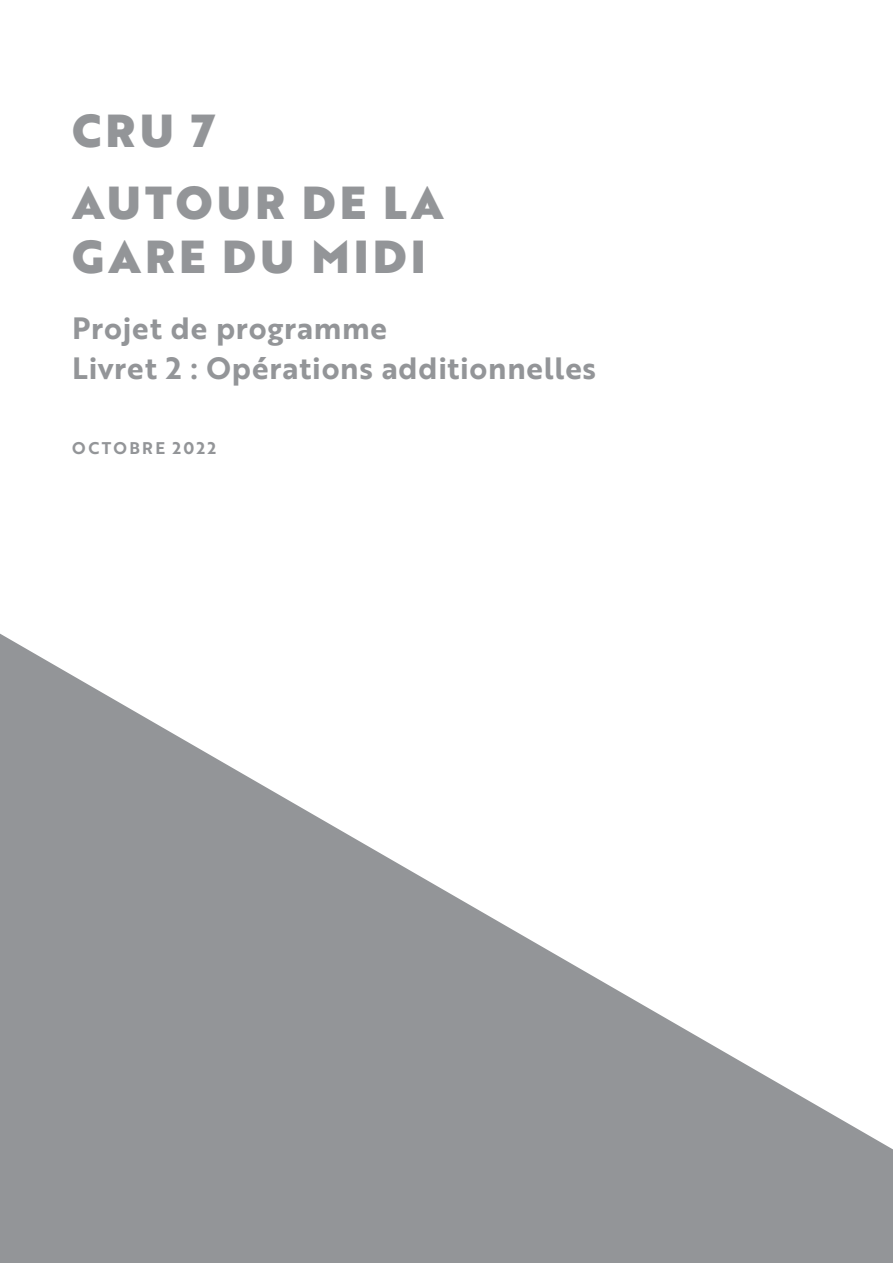
<style>
.page{position:relative;width:893px;height:1263px;background:#fff}
.page>*{position:absolute;margin:0;border:0;box-sizing:border-box;transform-origin:0 0}
.t1{font:45px/72px "Brother 1816 Black";letter-spacing:.09em;color:#939598}
.t2{font:30px/40.5px "Brother 1816 Bold";letter-spacing:.025em;color:#939598}
.t3{font:16.5px "Brother 1816 Bold";letter-spacing:.14em;color:#939598}
</style>
<div class="page">
<svg style="left:0;top:634px;width:893px;height:629px;fill:#939598"></svg>
<h1 class="t1" style="left:72px;top:93px;width:373px">CRU 7<br>AUTOUR DE LA</h1>
<h1 class="t1" style="left:72px;top:219px;width:355px">GARE DU MIDI</h1>
<p class="t2" style="left:72px;top:306px;width:525px">Projet de programme<br>Livret 2 : Opérations additionnelles</p>
<p class="t3" style="left:72px;top:436px;width:145px">OCTOBRE 2022</p>
</div>
